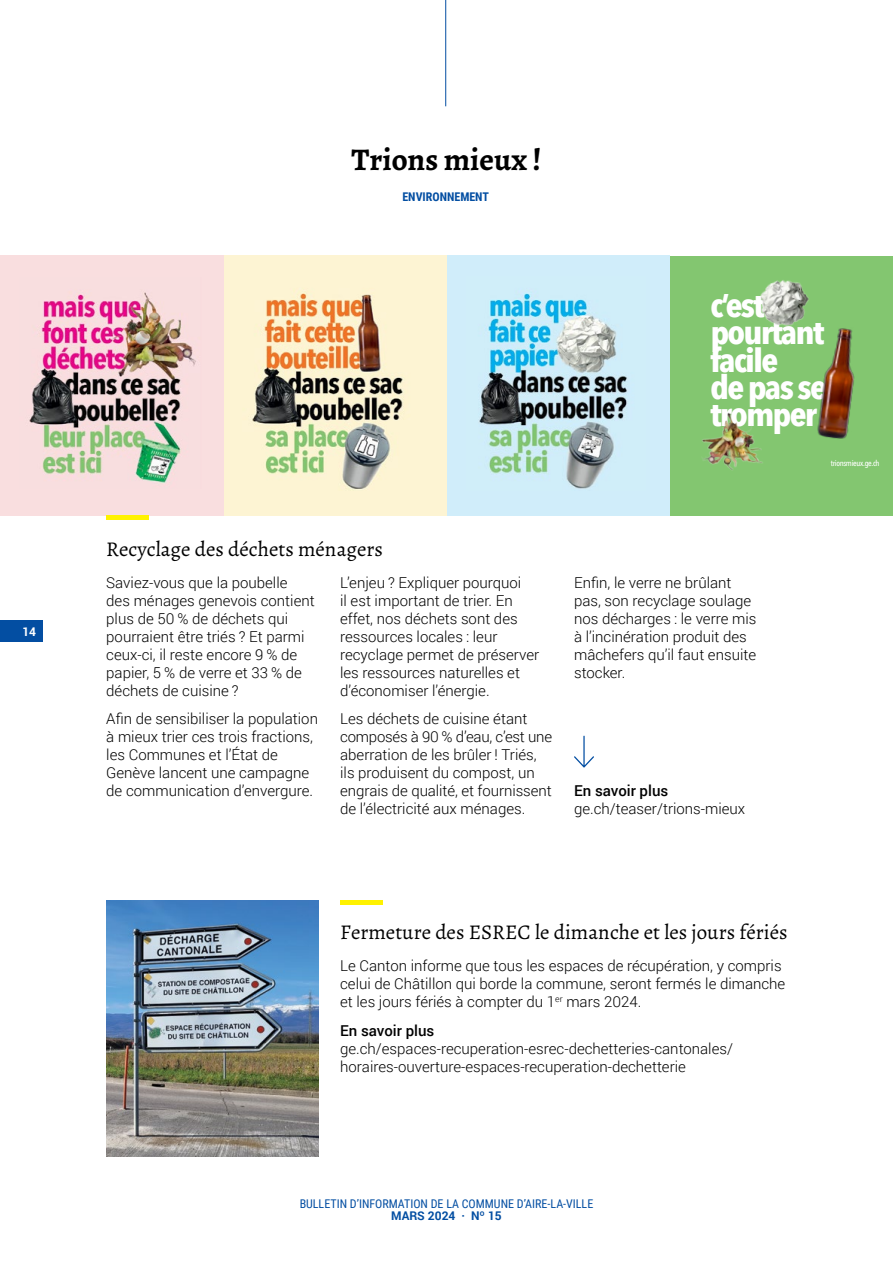
<style>
.page{position:relative;width:893px;height:1263px;background:#fff}
.page>*{position:absolute;margin:0;border:0;box-sizing:border-box;transform-origin:0 0}
.t1{font:700 32.7px/27.3px "Avenir Next Condensed";letter-spacing:-.05em;color:#fff;scale:1.09 1}
.t2{font:700 31.5px "Alegreya";color:#000}
.t3{font:21px "Alegreya";color:#000}
.t4{font:300 15px/18px "Roboto";color:#000}
.t5{font:500 15px "Roboto";color:#000}
.t6{font:12px "Roboto Condensed";color:#034ea2}
.t7{font:700 12px "Roboto Condensed";color:#034ea2}
.t8{font:700 12px "Roboto";color:#034ea2}
.t9{font:700 12px "Roboto";color:#fff}
.t10{font:500 8.25px "Avenir Next Condensed";letter-spacing:-.04em;color:#fff}
</style>
<div class="page">
<div style="left:670px;top:256px;width:223px;height:259px;background:#83c670"></div>
<hr style="left:445px;top:0;width:1px;height:106px;background:#034ea2">
<hr style="left:340px;top:900px;width:43px;height:4px;background:#fff200">
<img style="left:106px;top:900px;width:213px;height:257px">
<svg style="left:574px;top:736px;width:20px;height:32px"></svg>
<img style="left:20px;top:277px;width:181px;height:211px">
<img style="left:702px;top:438px;width:35px;height:33px">
<img style="left:713px;top:328px;width:142px;height:138px">
<img style="left:734px;top:280px;width:103px;height:67px">
<img style="left:466px;top:277px;width:180px;height:213px">
<img style="left:242px;top:278px;width:181px;height:212px">
<div style="left:106px;top:515px;width:43px;height:5px;background:#fff200"></div>
<div style="left:0;top:621px;width:43px;height:21px;background:#034ea2"></div>
<p class="t9" style="left:22px;top:623px;width:15px">14</p>
<h2 class="t2" style="left:351px;top:139px;width:191px">Trions mieux !</h2>
<p class="t7" style="left:402px;top:189px;width:88px">ENVIRONNEMENT</p>
<h1 class="t1" style="left:710px;top:292px;width:108px">c’est pourtant facile<br>de pas se tromper</h1>
<p class="t10" style="left:831px;top:458px;width:50px">trionsmieux.ge.ch</p>
<h3 class="t3" style="left:106px;top:536px;width:278px">Recyclage des déchets ménagers</h3>
<p class="t4" style="left:106px;top:573px;width:210px">Saviez-vous que la poubelle des ménages genevois contient plus de 50 % de déchets qui pourraient être triés ? Et parmi ceux-ci, il reste encore 9 % de papier, 5 % de verre et 33 % de déchets de cuisine ?</p>
<p class="t4" style="left:106px;top:709px;width:213px">Afin de sensibiliser la population à mieux trier ces trois fractions, les Communes et l’État de<br>Genève lancent une campagne de communication d’envergure.</p>
<p class="t4" style="left:340px;top:573px;width:200px">L’enjeu ? Expliquer pourquoi<br>il est important de trier. En effet, nos déchets sont des ressources locales : leur recyclage permet de préserver les ressources naturelles et d’économiser l’énergie.</p>
<p class="t4" style="left:340px;top:709px;width:213px">Les déchets de cuisine étant composés à 90 % d’eau, c’est une aberration de les brûler ! Triés, ils produisent du compost, un engrais de qualité, et fournissent de l’électricité aux ménages.</p>
<p class="t4" style="left:574px;top:573px;width:184px">Enfin, le verre ne brûlant pas, son recyclage soulage nos décharges : le verre mis à l’incinération produit des mâchefers qu’il faut ensuite stocker.</p>
<p class="t5" style="left:574px;top:780px;width:96px">En savoir plus</p>
<p class="t4" style="left:574px;top:799px;width:173px">ge.ch/teaser/trions-mieux</p>
<h3 class="t3" style="left:340px;top:919px;width:449px">Fermeture des ESREC le dimanche et les jours fériés</h3>
<p class="t4" style="left:340px;top:956px;width:447px">Le Canton informe que tous les espaces de récupération, y compris celui de Châtillon qui borde la commune, seront fermés le dimanche et les jours fériés à compter du 1<sup>er</sup> mars 2024.</p>
<p class="t5" style="left:340px;top:1020px;width:96px">En savoir plus</p>
<p class="t4" style="left:340px;top:1039px;width:394px">ge.ch/espaces-recuperation-esrec-dechetteries-cantonales/ horaires-ouverture-espaces-recuperation-dechetterie</p>
<p class="t6" style="left:300px;top:1196px;width:295px">BULLETIN D’INFORMATION DE LA COMMUNE D’AIRE-LA-VILLE</p>
<p class="t8" style="left:391px;top:1207px;width:112px">MARS 2024 · Nº 15</p>
</div>
